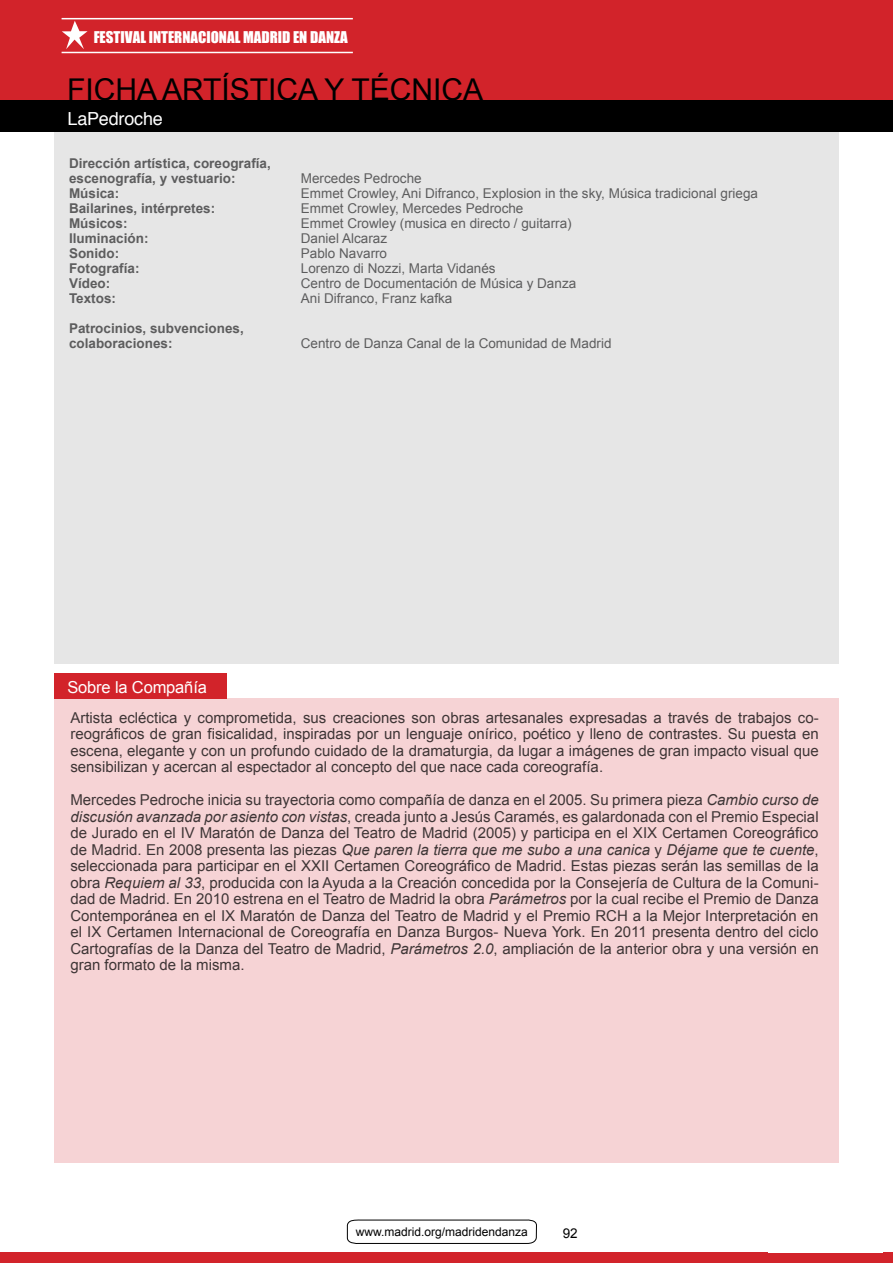
<style>
.page{position:relative;width:893px;height:1263px;background:#fff}
.page>*{position:absolute;margin:0;border:0;box-sizing:border-box;transform-origin:0 0}
.t1{font:30px "Arial";color:#000}
.t2{font:18px "Helvetica";letter-spacing:-.01em;color:#fff}
.t3{font:16.5px "Arial";letter-spacing:-.01em;color:#fff}
.t4{font:15px/16.5px "Arial";color:#000;text-align:justify}
.t5{font:15px "Impact";color:#fff}
.t6{font:13.5px/15px "Arial";color:#2f2f30}
.t7{font:700 13.5px/15px "Arial";color:#2f2f30}
.t8{font:13.5px "Arial";color:#000}
.t9{font:12px "Arial";color:#000}
.s1{font-style:italic}
</style>
<div class="page">
<svg style="left:347px;top:1219px;width:190px;height:25px"></svg>
<div style="left:0;top:0;width:893px;height:100px;background:#d2232a"></div>
<div style="left:0;top:1252px;width:893px;height:11px;background:#d2232a"></div>
<div style="left:769px;top:1168px;width:114px;height:85px;background:#fff"></div>
<div style="left:54px;top:132px;width:785px;height:531px;background:#e6e6e6"></div>
<div style="left:54px;top:698px;width:785px;height:465px;background:#f6d3d5"></div>
<div style="left:0;top:100px;width:893px;height:31px;background:#000"></div>
<div style="left:54px;top:673px;width:172px;height:26px;background:#d2232a"></div>
<svg style="left:62px;top:21px;width:26px;height:28px"></svg>
<hr style="left:62px;top:52px;width:291px;height:1px;background:#fff">
<hr style="left:62px;top:18px;width:291px;height:1px;background:#fff">
<p class="t5" style="left:94px;top:26px;width:255px">FESTIVAL INTERNACIONAL MADRID EN DANZA</p>
<h1 class="t1" style="left:67px;top:72px;width:418px">FICHA ARTÍSTICA Y TÉCNICA</h1>
<p class="t2" style="left:68px;top:104px;width:97px">LaPedroche</p>
<p class="t7" style="left:69px;top:156px;width:203px">Dirección artística, coreografía, escenografía, y vestuario:<br>Música:<br>Bailarines, intérpretes:<br>Músicos:<br>Iluminación:<br>Sonido:<br>Fotografía:<br>Vídeo:<br>Textos:</p>
<p class="t7" style="left:69px;top:321px;width:176px">Patrocinios, subvenciones, colaboraciones:</p>
<p class="t6" style="left:301px;top:171px;width:459px">Mercedes Pedroche<br>Emmet Crowley, Ani Difranco, Explosion in the sky, Música tradicional griega Emmet Crowley, Mercedes Pedroche<br>Emmet Crowley (musica en directo / guitarra)<br>Daniel Alcaraz<br>Pablo Navarro<br>Lorenzo di Nozzi, Marta Vidanés<br>Centro de Documentación de Música y Danza<br>Ani Difranco, Franz kafka</p>
<p class="t6" style="left:301px;top:336px;width:312px">Centro de Danza Canal de la Comunidad de Madrid</p>
<p class="t3" style="left:67px;top:678px;width:141px">Sobre la Compañía</p>
<p class="t4" style="left:70px;top:709px;width:750px">Artista ecléctica y comprometida, sus creaciones son obras artesanales expresadas a través de trabajos co&shy;reográficos de gran fisicalidad, inspiradas por un lenguaje onírico, poético y lleno de contrastes. Su puesta en escena, elegante y con un profundo cuidado de la dramaturgia, da lugar a imágenes de gran impacto visual que sensibilizan y acercan al espectador al concepto del que nace cada coreografía.</p>
<p class="t4" style="left:70px;top:792px;width:750px">Mercedes Pedroche inicia su trayectoria como compañía de danza en el 2005. Su primera pieza <span class="s1">Cambio curso de discusión avanzada por asiento con vistas</span>, creada junto a Jesús Caramés, es galardonada con el Premio Especial de Jurado en el IV Maratón de Danza del Teatro de Madrid (2005) y participa en el XIX Certamen Coreográfico de Madrid. En 2008 presenta las piezas <span class="s1">Que paren la tierra que me subo a una canica</span> y <span class="s1">Déjame que te cuente</span>, seleccionada para participar en el XXII Certamen Coreográfico de Madrid. Estas piezas serán las semillas de la obra <span class="s1">Requiem al 33</span>, producida con la Ayuda a la Creación concedida por la Consejería de Cultura de la Comuni&shy;dad de Madrid. En 2010 estrena en el Teatro de Madrid la obra <span class="s1">Parámetros</span> por la cual recibe el Premio de Danza Contemporánea en el IX Maratón de Danza del Teatro de Madrid y el Premio RCH a la Mejor Interpretación en el IX Certamen Internacional de Coreografía en Danza Burgos- Nueva York. En 2011 presenta dentro del ciclo Cartografías de la Danza del Teatro de Madrid, <span class="s1">Parámetros 2.0</span>, ampliación de la anterior obra y una versión en gran formato de la misma.</p>
<p class="t9" style="left:356px;top:1224px;width:174px">www.madrid.org/madridendanza</p>
<p class="t8" style="left:563px;top:1225px;width:17px">92</p>
</div>
